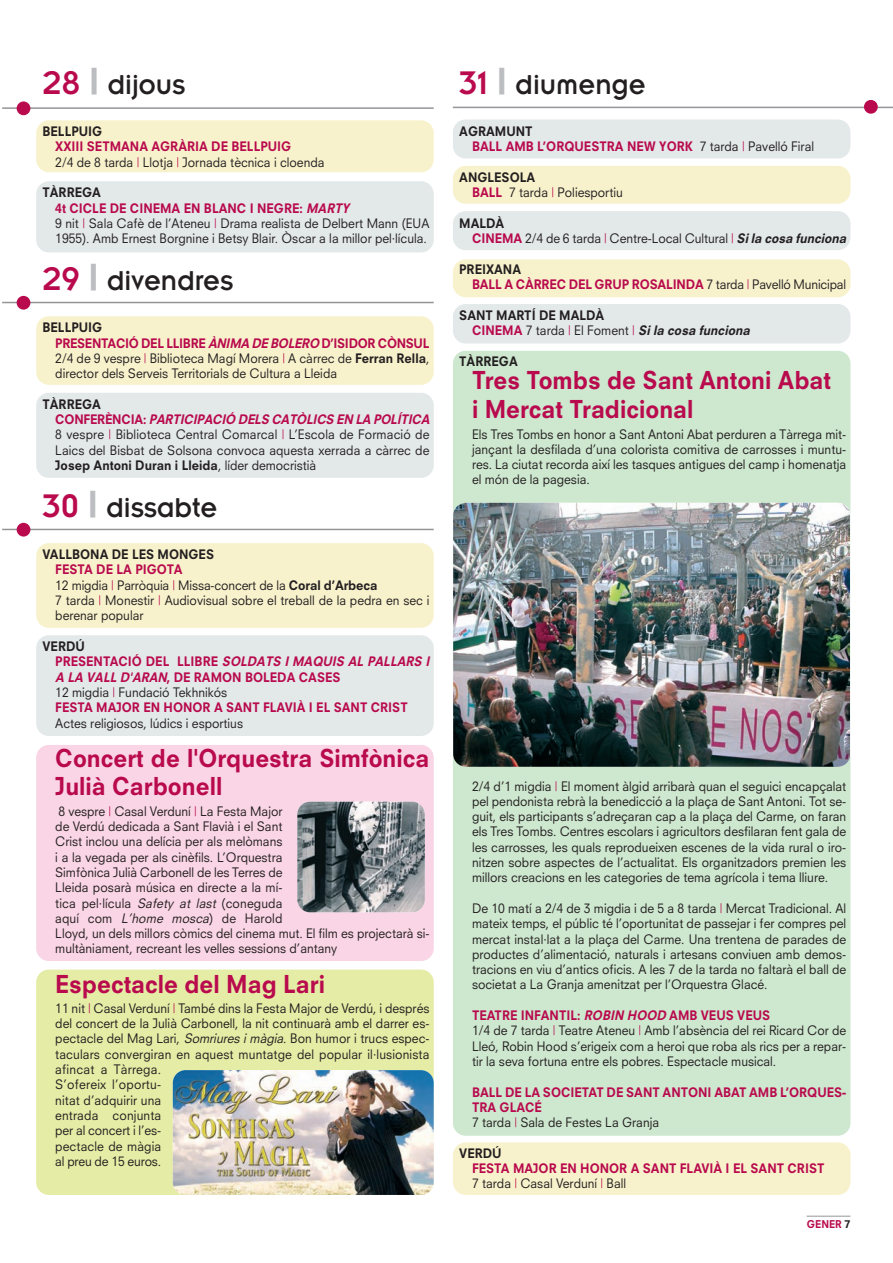
<style>
.page{position:relative;width:893px;height:1263px;background:#fff}
.page>*{position:absolute;margin:0;border:0;box-sizing:border-box;transform-origin:0 0}
.t1{font:30px "Insignia";color:#231f20;scale:.95 1}
.t2{font:800 24px/28.8px "Neuzeit S";color:#b80a4d;scale:.95 1}
.t3{font:12.75px/15.3px "Neuzeit S";color:#231f20;scale:.95 1}
.t4{font:800 12.75px/15.3px "Neuzeit S";color:#b80a4d;scale:.95 1}
.t5{font:800 12.75px/15.3px "Neuzeit S";color:#231f20;scale:.95 1}
.t6{font:800 10.5px "Neuzeit S";color:#b80a4d;scale:.95 1}
.s1{font-size:36px;color:#b80a4d}
.s2{font-family:"Helvetica Neue";font-weight:900;font-stretch:expanded;font-size:36px;color:#bcbdc0}
.s3{font-weight:800;color:#b80a4d}
.s4{color:#b80a4d}
.s5{font-weight:800}
.s6{font-weight:800;font-style:italic;color:#b80a4d}
.s7{color:#231f20}
.s8{font-style:italic}
.s9{font-weight:400;color:#231f20}
.s10{font-weight:400}
.s11{font-weight:800;font-style:italic}
.s12{font-weight:400;color:#b80a4d}
</style>
<div class="page">
<div style="left:36px;top:745px;width:398px;height:216px;background:#fad5e5;border-radius:13px"></div>
<div style="left:36px;top:120px;width:398px;height:52px;background:#f8f2cc;border-radius:13px"></div>
<div style="left:453px;top:166px;width:397px;height:38px;background:#f8f2cc;border-radius:13px"></div>
<div style="left:453px;top:259px;width:397px;height:38px;background:#f8f2cc;border-radius:13px"></div>
<div style="left:453px;top:1142px;width:397px;height:53px;background:#f8f2cc;border-radius:13px"></div>
<div style="left:453px;top:119px;width:397px;height:40px;background:#e3e8e9;border-radius:13px"></div>
<div style="left:453px;top:211px;width:397px;height:39px;background:#e3e8e9;border-radius:13px"></div>
<div style="left:453px;top:304px;width:397px;height:39px;background:#e3e8e9;border-radius:13px"></div>
<div style="left:36px;top:181px;width:398px;height:71px;background:#e3e8e9;border-radius:13px"></div>
<div style="left:36px;top:393px;width:398px;height:85px;background:#e3e8e9;border-radius:13px"></div>
<div style="left:36px;top:635px;width:398px;height:101px;background:#e3e8e9;border-radius:13px"></div>
<div style="left:36px;top:969px;width:398px;height:226px;background:#e5eca5;border-radius:13px"></div>
<div style="left:36px;top:316px;width:398px;height:69px;background:#f8f2cc;border-radius:13px"></div>
<div style="left:36px;top:543px;width:398px;height:85px;background:#f8f2cc;border-radius:13px"></div>
<div style="left:453px;top:351px;width:397px;height:785px;background:#cee7cf;border-radius:13px"></div>
<hr style="left:807px;top:1216px;width:43px;height:1px;background:#939598">
<hr style="left:453px;top:107px;width:440px;height:1px;background:#939598">
<div style="left:864px;top:100px;width:14px;height:14px;background:#b80a4d;border-radius:50%"></div>
<hr style="left:2px;top:107px;width:432px;height:2px;background:#939598">
<div style="left:17px;top:101px;width:13px;height:14px;background:#b80a4d;border-radius:50%"></div>
<hr style="left:2px;top:302px;width:432px;height:1px;background:#939598">
<div style="left:17px;top:296px;width:13px;height:14px;background:#b80a4d;border-radius:50%"></div>
<hr style="left:2px;top:529px;width:432px;height:1px;background:#939598">
<div style="left:17px;top:523px;width:13px;height:14px;background:#b80a4d;border-radius:50%"></div>
<img style="left:297px;top:802px;width:128px;height:110px;border-radius:13px">
<img style="left:173px;top:1070px;width:260px;height:125px;border-radius:13px">
<img style="left:453px;top:503px;width:397px;height:264px;border-radius:13px">
<h1 class="t1" style="left:43px;top:75px;width:152px"><span class="s1">28</span> <span class="s2">|</span> dijous</h1>
<p class="t5" style="left:43px;top:125px;width:65px">BELLPUIG</p>
<p class="t3" style="left:55px;top:140px;width:285px"><span class="s3">XXIII SETMANA AGRÀRIA DE BELLPUIG<br></span>2/4 de 8 tarda <span class="s4">|</span> Llotja <span class="s4">|</span> Jornada tècnica i cloenda</p>
<p class="t3" style="left:55px;top:186px;width:395px;text-indent:-13px"><span class="s5">TÀRREGA<br></span><span class="s3">4t CICLE DE CINEMA EN BLANC I NEGRE:</span> <span class="s6">MARTY<br></span>9 nit <span class="s4">|</span> Sala Cafè de l’Ateneu <span class="s4">|</span> Drama realista de Delbert Mann (EUA 1955). Amb Ernest Borgnine i Betsy Blair. Òscar a la millor pel·lícula.</p>
<h1 class="t1" style="left:43px;top:271px;width:202px"><span class="s1">29</span> <span class="s2">|</span> divendres</h1>
<p class="t3" style="left:55px;top:321px;width:395px;text-indent:-13px"><span class="s5">BELLPUIG<br></span><span class="s3">PRESENTACIÓ DEL LLIBRE</span> <span class="s6">ÀNIMA DE BOLERO</span><span class="s3">D’ISIDOR CÒNSUL </span>2/4 de 9 vespre <span class="s4">|</span> Biblioteca Magí Morera <span class="s4">|</span> A càrrec de <span class="s5">Ferran Rella</span>, director dels Serveis Territorials de Cultura a Lleida</p>
<p class="t3" style="left:55px;top:398px;width:395px;text-indent:-13px"><span class="s5">TÀRREGA<br></span><span class="s3">C O N F E R È N C I A :</span> <span class="s6">PARTICIPACIÓ DELS CATÒLICS EN LA POLÍTICA </span>8 vespre <span class="s4">|</span> Biblioteca Central Comarcal <span class="s4">|</span> L’Escola de Formació de Laics del Bisbat de Solsona convoca aquesta xerrada a càrrec de <span class="s5">Josep Antoni Duran i Lleida</span>, líder democristià</p>
<h1 class="t1" style="left:43px;top:498px;width:186px"><span class="s1">30</span> <span class="s2">|</span> dissabte</h1>
<p class="t5" style="left:43px;top:548px;width:182px">VALLBONA DE LES MONGES</p>
<p class="t3" style="left:55px;top:563px;width:395px"><span class="s3">FESTA DE LA PIGOTA<br></span>12 migdia <span class="s4">|</span> Parròquia <span class="s4">|</span> Missa-concert de la <span class="s5">Coral d’Arbeca<br></span>7 tarda <span class="s4">|</span> Monestir <span class="s4">|</span> Audiovisual sobre el treball de la pedra en sec i berenar popular</p>
<p class="t4" style="left:55px;top:640px;width:398px;text-indent:-13px"><span class="s7">VERDÚ<br></span>PRESENTACIÓ DEL LLIBRE <span class="s8">SOLDATS I MAQUIS AL PALLARS I A LA VALL D'ARAN</span>, DE RAMON BOLEDA CASES<br><span class="s9">12 migdia</span> <span class="s10">|</span> <span class="s9">Fundació Tekhnikós<br></span>FESTA MAJOR EN HONOR A SANT FLAVIÀ I EL SANT CRIST</p>
<p class="t3" style="left:55px;top:716px;width:199px">Actes religiosos, lúdics i esportius</p>
<h2 class="t2" style="left:55px;top:746px;width:395px">Concert de l'Orquestra Simfònica<br>Julià Carbonell</h2>
<p class="t3" style="left:55px;top:805px;width:395px">8 vespre <span class="s4">|</span> Casal Verduní <span class="s4">|</span> La Festa Major<br>de Verdú dedicada a Sant Flavià i el Sant<br>Crist inclou una delícia per als melòmans<br>i a la vegada per als cinèfils. L’Orquestra<br>Simfònica Julià Carbonell de les Terres de<br>Lleida posarà música en directe a la mí-<br>tica pel·lícula <span class="s8">Safety at last</span> (coneguda<br>aquí com <span class="s8">L’home mosca</span>) de Harold<br>Lloyd, un dels millors còmics del cinema mut. El film es projectarà si&shy;multàniament, recreant les velles sessions d’antany</p>
<h2 class="t2" style="left:55px;top:972px;width:285px">Espectacle del Mag Lari</h2>
<p class="t3" style="left:55px;top:1002px;width:395px">11 nit <span class="s4">|</span> Casal Verduní <span class="s4">|</span> També dins la Festa Major de Verdú, i després del concert de la Julià Carbonell, la nit continuarà amb el darrer es&shy;pectacle del Mag Lari, <span class="s8">Somriures i màgia</span>. Bon humor i trucs espec&shy;taculars convergiran en aquest muntatge del popular il·lusionista afincat a Tàrrega.<br>S’ofereix l’oportu-<br>nitat d’adquirir una<br>entrada conjunta<br>per al concert i l’es-<br>pectacle de màgia<br>al preu de 15 euros.</p>
<h1 class="t1" style="left:459px;top:75px;width:198px"><span class="s1">31</span> <span class="s2">|</span> diumenge</h1>
<p class="t4" style="left:472px;top:125px;width:362px;text-indent:-13px"><span class="s7">AGRAMUNT<br></span>BALL AMB L’ORQUESTRA NEW YORK <span class="s9">7 tarda</span> <span class="s10">|</span> <span class="s9">Pavelló Firal</span></p>
<p class="t3" style="left:472px;top:171px;width:160px;text-indent:-13px"><span class="s5">ANGLESOLA<br></span><span class="s3">BALL</span> 7 tarda <span class="s4">|</span> Poliesportiu</p>
<p class="t3" style="left:472px;top:217px;width:398px;text-indent:-13px"><span class="s5">MALDÀ<br></span><span class="s3">CINEMA</span> 2/4 de 6 tarda <span class="s4">|</span> Centre-Local Cultural <span class="s4">|</span> <span class="s11">Sila cosa funciona</span></p>
<p class="t4" style="left:472px;top:263px;width:395px;text-indent:-13px"><span class="s7">PREIXANA<br></span>BALL A CÀRREC DEL GRUP ROSALINDA <span class="s9">7 tarda</span> <span class="s10">|</span> <span class="s9">Pavelló Municipal</span></p>
<p class="t5" style="left:472px;top:309px;width:297px;text-indent:-13px">SANT MARTÍ DE MALDÀ<br><span class="s4">CINEMA</span> <span class="s10">7 tarda</span> <span class="s12">|</span> <span class="s10">El Foment</span> <span class="s12">|</span> <span class="s8">Si la cosa funciona</span></p>
<p class="t5" style="left:459px;top:355px;width:63px">TÀRREGA</p>
<h2 class="t2" style="left:472px;top:369px;width:379px">Tres Tombs de Sant Antoni Abat i Mercat Tradicional</h2>
<p class="t3" style="left:472px;top:428px;width:395px;text-align:justify">Els Tres Tombs en honor a Sant Antoni Abat perduren a Tàrrega mit&shy;jançant la desfilada d’una colorista comitiva de carrosses i muntu&shy;res. La ciutat recorda així les tasques antigues del camp i homenatja el món de la pagesia.</p>
<p class="t3" style="left:472px;top:779px;width:396px;text-align:justify">2/4 d’1 migdia <span class="s4">|</span> El moment àlgid arribarà quan el seguici encapçalat pel pendonista rebrà la benedicció a la plaça de Sant Antoni. Tot se&shy;guit, els participants s’adreçaran cap a la plaça del Carme, on faran els Tres Tombs. Centres escolars i agricultors desfilaran fent gala de les carrosses, les quals reprodueixen escenes de la vida rural o iro&shy;nitzen sobre aspectes de l’actualitat. Els organitzadors premien les millors creacions en les categories de tema agrícola i tema lliure.</p>
<p class="t3" style="left:472px;top:902px;width:395px;text-align:justify">De 10 matí a 2/4 de 3 migdia i de 5 a 8 tarda <span class="s4">|</span> Mercat Tradicional. Al mateix temps, el públic té l’oportunitat de passejar i fer compres pel mercat instal·lat a la plaça del Carme. Una trentena de parades de productes d’alimentació, naturals i artesans conviuen amb demos&shy;tracions en viu d’antics oficis. A les 7 de la tarda no faltarà el ball de societat a La Granja amenitzat per l’Orquestra Glacé.</p>
<p class="t3" style="left:472px;top:1009px;width:395px"><span class="s3">TEATRE INFANTIL:</span> <span class="s6">ROBIN HOOD</span><span class="s3">AMB VEUS VEUS<br></span>1/4 de 7 tarda <span class="s4">|</span> Teatre Ateneu <span class="s4">|</span> Amb l’absència del rei Ricard Cor de Lleó, Robin Hood s’erigeix com a heroi que roba als rics per a repar&shy;tir la seva fortuna entre els pobres. Espectacle musical.</p>
<p class="t4" style="left:472px;top:1085px;width:395px">BALL DE LA SOCIETAT DE SANT ANTONI ABAT AMB L’ORQUES-<br>TRA GLACÉ<br><span class="s9">7 tarda</span> <span class="s10">|</span> <span class="s9">Sala de Festes La Granja</span></p>
<p class="t5" style="left:459px;top:1147px;width:46px">VERDÚ</p>
<p class="t4" style="left:472px;top:1162px;width:373px">FESTA MAJOR EN HONOR A SANT FLAVIÀ I EL SANT CRIST<br><span class="s9">7 tarda</span> <span class="s10">|</span> <span class="s9">Casal Verduní</span> <span class="s10">|</span> <span class="s9">Ball</span></p>
<p class="t6" style="left:807px;top:1220px;width:47px">GENER <span class="s7">7</span></p>
</div>
